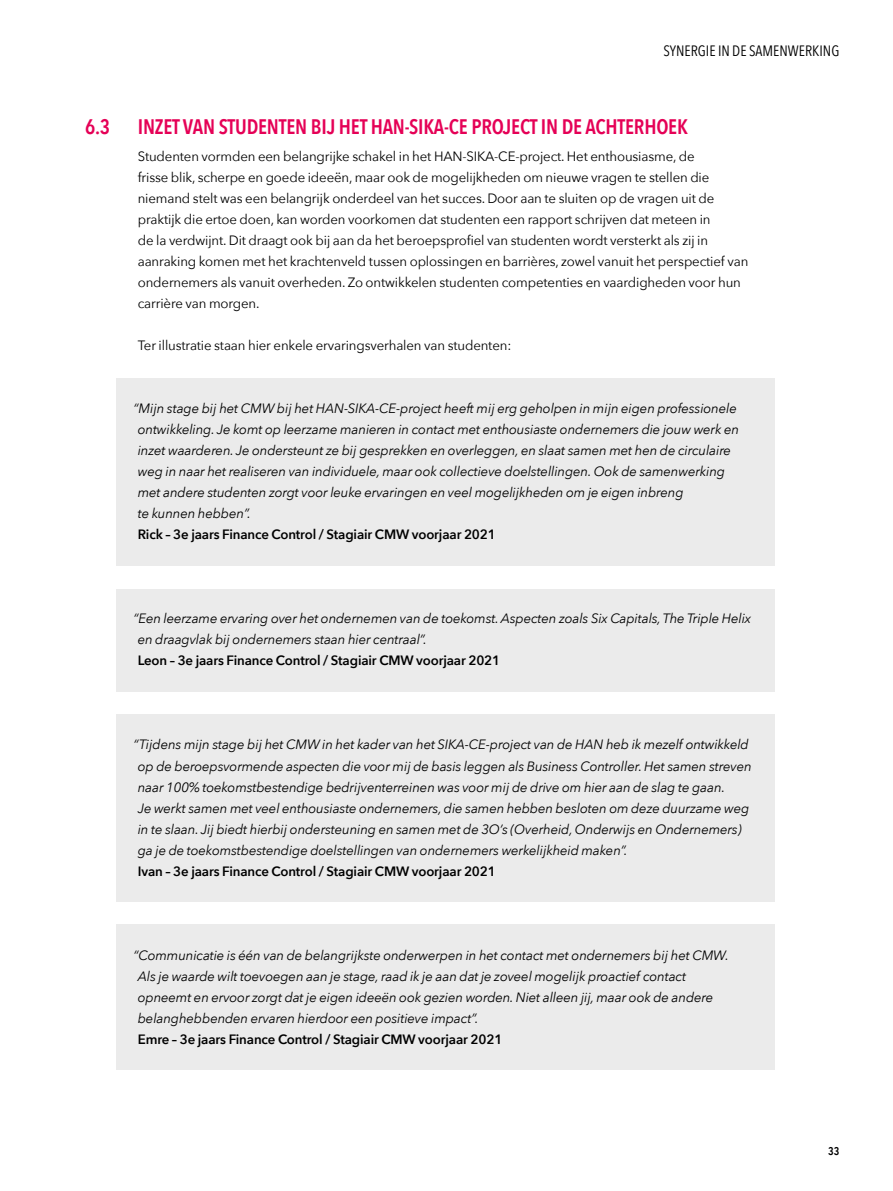
<style>
.page{position:relative;width:893px;height:1191px;background:#fff}
.page>*{position:absolute;margin:0;border:0;box-sizing:border-box;transform-origin:0 0}
.t1{font:600 21px "Avenir Next Condensed";letter-spacing:-.01em;color:#e50056}
.t2{font:15px "Avenir Next Condensed";color:#000}
.t3{font:italic 13.5px/21px "Avenir Next";letter-spacing:-.01em;color:#000}
.t4{font:13.5px/21px "Avenir Next";letter-spacing:-.01em;color:#000}
.t5{font:600 13.5px "Avenir Next";letter-spacing:-.01em;color:#000}
.t6{font:600 11.25px "Avenir Next Condensed";color:#000}
</style>
<div class="page">
<div style="left:117px;top:378px;width:658px;height:166px;background:#ebebeb"></div>
<div style="left:117px;top:504px;width:658px;height:61px;background:#ebebeb"></div>
<div style="left:117px;top:588px;width:658px;height:82px;background:#ebebeb"></div>
<div style="left:117px;top:630px;width:658px;height:61px;background:#ebebeb"></div>
<div style="left:117px;top:714px;width:658px;height:166px;background:#ebebeb"></div>
<div style="left:117px;top:840px;width:658px;height:61px;background:#ebebeb"></div>
<div style="left:117px;top:924px;width:658px;height:124px;background:#ebebeb"></div>
<div style="left:117px;top:1008px;width:658px;height:61px;background:#ebebeb"></div>
<p class="t2" style="left:663px;top:38px;width:163px">SYNERGIE IN DE SAMENWERKING</p>
<h1 class="t1" style="left:85px;top:109px;width:27px">6.3</h1>
<h1 class="t1" style="left:138px;top:109px;width:552px">INZET VAN STUDENTEN BIJ HET HAN-SIKA-CE PROJECT IN DE ACHTERHOEK</h1>
<p class="t4" style="left:138px;top:145px;width:612px">Studenten vormden een belangrijke schakel in het HAN-SIKA-CE-project. Het enthousiasme, de<br>frisse blik, scherpe en goede ideeën, maar ook de mogelijkheden om nieuwe vragen te stellen die niemand stelt was een belangrijk onderdeel van het succes. Door aan te sluiten op de vragen uit de praktijk die ertoe doen, kan worden voorkomen dat studenten een rapport schrijven dat meteen in<br>de la verdwijnt. Dit draagt ook bij aan da het beroepsprofiel van studenten wordt versterkt als zij in aanraking komen met het krachtenveld tussen oplossingen en barrières, zowel vanuit het perspectief van ondernemers als vanuit overheden. Zo ontwikkelen studenten competenties en vaardigheden voor hun carrière van morgen.</p>
<p class="t4" style="left:138px;top:334px;width:375px">Ter illustratie staan hier enkele ervaringsverhalen van studenten:</p>
<p class="t3" style="left:138px;top:397px;width:603px;text-indent:-4px">“Mijn stage bij het CMW bij het HAN-SIKA-CE-project heeft mij erg geholpen in mijn eigen professionele ontwikkeling. Je komt op leerzame manieren in contact met enthousiaste ondernemers die jouw werk en inzet waarderen. Je ondersteunt ze bij gesprekken en overleggen, en slaat samen met hen de circulaire weg in naar het realiseren van individuele, maar ook collectieve doelstellingen. Ook de samenwerking met andere studenten zorgt voor leuke ervaringen en veel mogelijkheden om je eigen inbreng<br>te kunnen hebben”.</p>
<p class="t5" style="left:138px;top:523px;width:360px">Rick – 3e jaars Finance Control / Stagiair CMW voorjaar 2021</p>
<p class="t3" style="left:138px;top:607px;width:615px;text-indent:-4px">“Een leerzame ervaring over het ondernemen van de toekomst. Aspecten zoals Six Capitals, The Triple Helix en draagvlak bij ondernemers staan hier centraal”.</p>
<p class="t5" style="left:138px;top:649px;width:364px">Leon – 3e jaars Finance Control / Stagiair CMW voorjaar 2021</p>
<p class="t3" style="left:138px;top:733px;width:615px;text-indent:-4px">“Tijdens mijn stage bij het CMW in het kader van het SIKA-CE-project van de HAN heb ik mezelf ontwikkeld op de beroepsvormende aspecten die voor mij de basis leggen als Business Controller. Het samen streven naar 100% toekomstbestendige bedrijventerreinen was voor mij de drive om hier aan de slag te gaan.<br>Je werkt samen met veel enthousiaste ondernemers, die samen hebben besloten om deze duurzame weg in te slaan. Jij biedt hierbij ondersteuning en samen met de 3O’s (Overheid, Onderwijs en Ondernemers) ga je de toekomstbestendige doelstellingen van ondernemers werkelijkheid maken”.</p>
<p class="t5" style="left:138px;top:859px;width:360px">Ivan – 3e jaars Finance Control / Stagiair CMW voorjaar 2021</p>
<p class="t3" style="left:138px;top:943px;width:592px;text-indent:-4px">“Communicatie is één van de belangrijkste onderwerpen in het contact met ondernemers bij het CMW.<br>Als je waarde wilt toevoegen aan je stage, raad ik je aan dat je zoveel mogelijk proactief contact opneemt en ervoor zorgt dat je eigen ideeën ook gezien worden. Niet alleen jij, maar ook de andere belanghebbenden ervaren hierdoor een positieve impact”.</p>
<p class="t5" style="left:138px;top:1027px;width:366px">Emre – 3e jaars Finance Control / Stagiair CMW voorjaar 2021</p>
<p class="t6" style="left:828px;top:1140px;width:13px">33</p>
</div>
